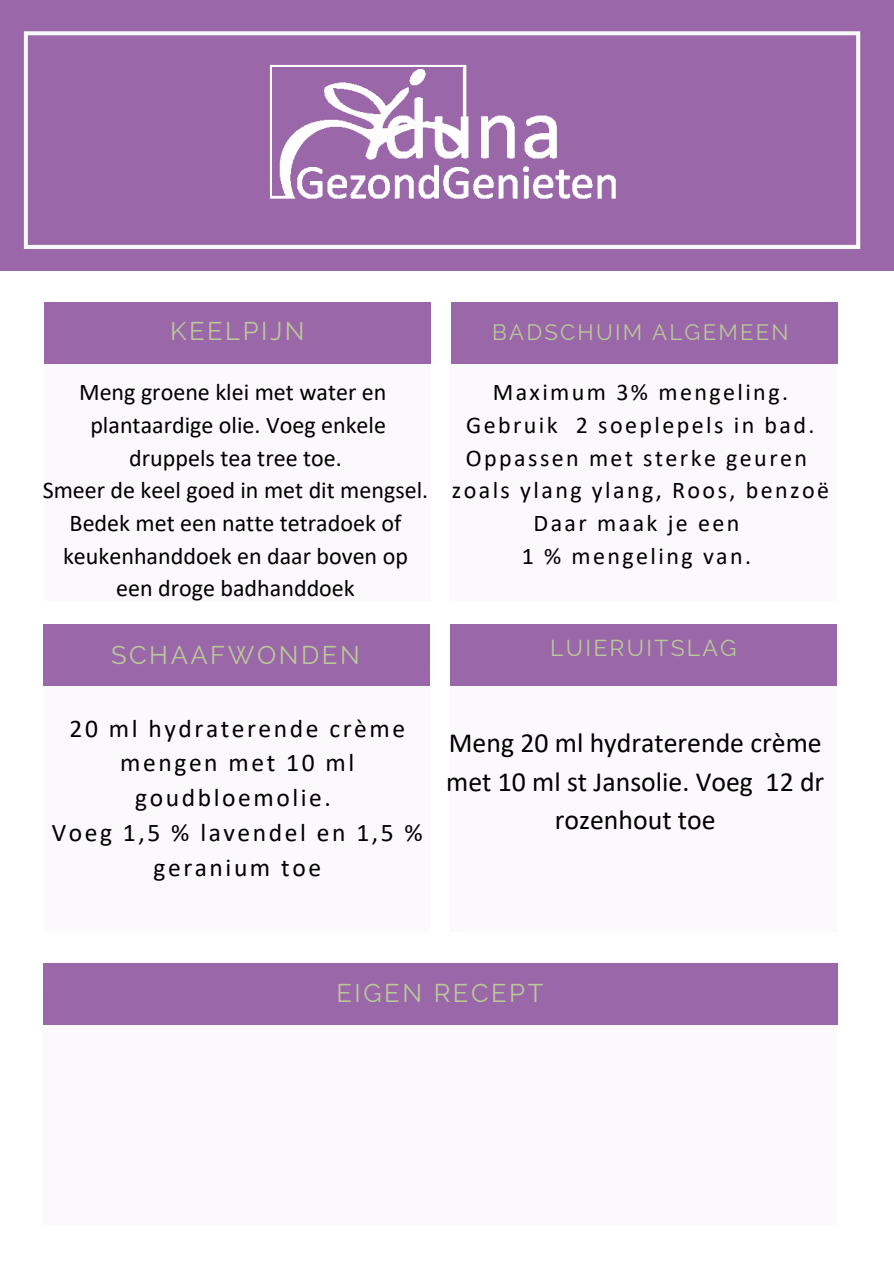
<style>
.page{position:relative;width:894px;height:1264px;background:#fff}
.page>*{position:absolute;margin:0;border:0;box-sizing:border-box;transform-origin:0 0}
.t1{font:27.75px/38.2px "Calibri";color:#000;text-align:center}
.t2{font:25.5px/35px "Calibri";letter-spacing:.1em;color:#000;text-align:center}
.t3{font:25.5px "Raleway";letter-spacing:.1em;color:#b9c998}
.t4{font:24px/32.7px "Calibri";color:#000;text-align:center}
.t5{font:24px "Calibri";letter-spacing:.1em;color:#000}
.t6{font:22.95px "Raleway";letter-spacing:.1em;color:#b9c998}
.t7{font:22.2px "Raleway";letter-spacing:.1em;color:#b9c998}
</style>
<div class="page">
<div style="left:0;top:0;width:893px;height:270px;background:#9a67a8"></div>
<svg style="left:24px;top:31px;width:836px;height:218px"></svg>
<div style="left:44px;top:338px;width:386px;height:263px;background:#fbf9fb"></div>
<div style="left:450px;top:338px;width:386px;height:263px;background:#fbf9fb"></div>
<div style="left:44px;top:302px;width:386px;height:62px;background:#9a67a8"></div>
<div style="left:451px;top:302px;width:386px;height:62px;background:#9a67a8"></div>
<div style="left:42px;top:994px;width:794px;height:230px;background:#fbf9fb"></div>
<div style="left:43px;top:962px;width:794px;height:62px;background:#9a67a8"></div>
<div style="left:44px;top:669px;width:386px;height:262px;background:#fbf9fb"></div>
<div style="left:450px;top:669px;width:386px;height:262px;background:#fbf9fb"></div>
<div style="left:43px;top:624px;width:386px;height:62px;background:#9a67a8"></div>
<div style="left:450px;top:624px;width:386px;height:62px;background:#9a67a8"></div>
<img style="left:258px;top:56px;width:368px;height:168px">
<p class="t3" style="left:170px;top:315px;width:136px">KEELPIJN</p>
<p class="t7" style="left:492px;top:319px;width:298px">BADSCHUIM ALGEMEEN</p>
<p class="t4" style="left:79px;top:378px;width:309px">Meng groene klei met water en plantaardige olie. Voeg enkele druppels tea tree toe.</p>
<p class="t4" style="left:43px;top:476px;width:387px">Smeer de keel goed in met dit mengsel.<br>Bedek met een natte tetradoek of keukenhanddoek en daar boven op een droge badhanddoek</p>
<p class="t5" style="left:492px;top:382px;width:297px">Maximum 3% mengeling.</p>
<p class="t5" style="left:466px;top:415px;width:350px">Gebruik 2 soeplepels in bad.</p>
<p class="t5" style="left:466px;top:448px;width:342px">Oppassen met sterke geuren</p>
<p class="t5" style="left:451px;top:480px;width:378px">zoals ylang ylang, Roos, benzoë</p>
<p class="t5" style="left:533px;top:513px;width:207px">Daar maak je een</p>
<p class="t5" style="left:521px;top:545px;width:231px">1 % mengeling van.</p>
<p class="t3" style="left:111px;top:639px;width:250px">SCHAAFWONDEN</p>
<p class="t6" style="left:550px;top:634px;width:188px">LUIERUITSLAG</p>
<p class="t2" style="left:69px;top:712px;width:337px">20 ml hydraterende crème mengen met 10 ml goudbloemolie.</p>
<p class="t2" style="left:52px;top:817px;width:372px">Voeg 1,5 % lavendel en 1,5 % geranium toe</p>
<p class="t1" style="left:446px;top:726px;width:379px">Meng 20 ml hydraterende crème met 10 ml st Jansolie. Voeg 12 dr rozenhout toe</p>
<p class="t3" style="left:336px;top:978px;width:208px">EIGEN RECEPT</p>
</div>
